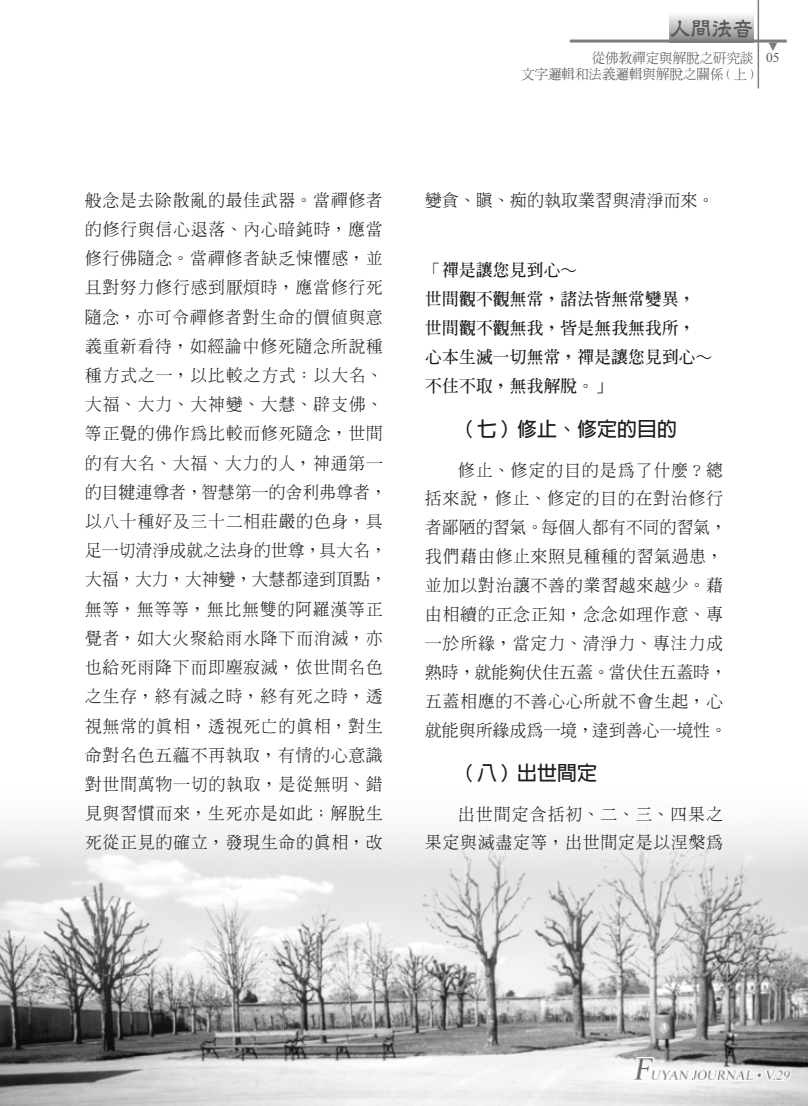
<style>
.page{position:relative;width:808px;height:1106px;background:#fff}
.page>*{position:absolute;margin:0;border:0;box-sizing:border-box;transform-origin:0 0}
.t1{font:21px "ID Dragon Li";color:#595757}
.t2{font:700 19.5px "ID Hei";letter-spacing:.025em;color:#1f1e1d}
.t3{font:300 16.5px/29.2px "ID Ming";letter-spacing:.07em;color:#1f1e1d}
.t4{font:700 16.5px/29px "ID Ming";letter-spacing:.025em;color:#1f1e1d}
.t5{font:300 16.5px "ID Ming";letter-spacing:.035em;color:#1f1e1d}
.t6{font:300 13.5px/16.2px "ID Ming";color:#595757;text-align:right}
.t7{font:13.5px "Times New Roman";color:#595757}
.s1{font-weight:300}
</style>
<div class="page">
<img style="left:0;top:824px;width:808px;height:282px">
<img style="left:633px;top:1057px;width:157px;height:23px">
<svg style="left:669px;top:15px;width:85px;height:25px;background:#bebebe"></svg>
<svg style="left:769px;top:43px;width:8px;height:8px"></svg>
<hr style="left:570px;top:40px;width:217px;height:3px;background:#7d7d7d">
<hr style="left:757px;top:0;width:2px;height:89px;background:#7d7d7d">
<p class="t1" style="left:669px;top:17px;width:85px">人間法音</p>
<p class="t6" style="left:521px;top:50px;width:234px">從佛教禪定與解脫之研究談<br>文字邏輯和法義邏輯與解脫之關係 ( 上 )</p>
<p class="t7" style="left:766px;top:49px;width:15px">05</p>
<p class="t3" style="left:85px;top:185px;width:303px">般念是去除散亂的最佳武器。當禪修者的修行與信心退落、內心暗鈍時，應當修行佛隨念。當禪修者缺乏悚懼感，並且對努力修行感到厭煩時，應當修行死隨念，亦可令禪修者對生命的價值與意義重新看待，如經論中修死隨念所說種種方式之一，以比較之方式：以大名、大福、大力、大神變、大慧、辟支佛、等正覺的佛作為比較而修死隨念，世間的有大名、大福、大力的人，神通第一的目犍連尊者，智慧第一的舍利弗尊者，以八十種好及三十二相莊嚴的色身，具足一切清淨成就之法身的世尊，具大名，大福，大力，大神變，大慧都達到頂點，無等，無等等，無比無雙的阿羅漢等正覺者，如大火聚給雨水降下而消滅，亦也給死雨降下而即塵寂滅，依世間名色之生存，終有滅之時，終有死之時，透視無常的真相，透視死亡的真相，對生命對名色五蘊不再執取，有情的心意識對世間萬物一切的執取，是從無明、錯見與習慣而來，生死亦是如此；解脫生死從正見的確立，發現生命的真相，改</p>
<p class="t5" style="left:425px;top:191px;width:299px">變貪、瞋、痴的執取業習與清淨而來。　</p>
<p class="t4" style="left:425px;top:256px;width:289px"><span class="s1">「</span>禪是讓您見到心～<br>世間觀不觀無常，諸法皆無常變異，世間觀不觀無我，皆是無我無我所，心本生滅一切無常，禪是讓您見到心～不住不取，無我解脫。<span class="s1">」</span></p>
<p class="t2" style="left:457px;top:419px;width:221px">（七）修止、修定的目的</p>
<p class="t3" style="left:425px;top:455px;width:303px;text-indent:33px">修止、修定的目的是為了什麼？總括來說，修止、修定的目的在對治修行者鄙陋的習氣。每個人都有不同的習氣，我們藉由修止來照見種種的習氣過患，並加以對治讓不善的業習越來越少。藉由相續的正念正知，念念如理作意、專一於所緣，當定力、清淨力、專注力成熟時，就能夠伏住五蓋。當伏住五蓋時，五蓋相應的不善心心所就不會生起，心就能與所緣成為一境，達到善心一境性。</p>
<p class="t2" style="left:457px;top:763px;width:141px">（八）出世間定</p>
<p class="t3" style="left:425px;top:799px;width:299px;text-align:right">出世間定含括初、二、三、四果之<br>果定與滅盡定等，出世間定是以涅槃為</p>
</div>
